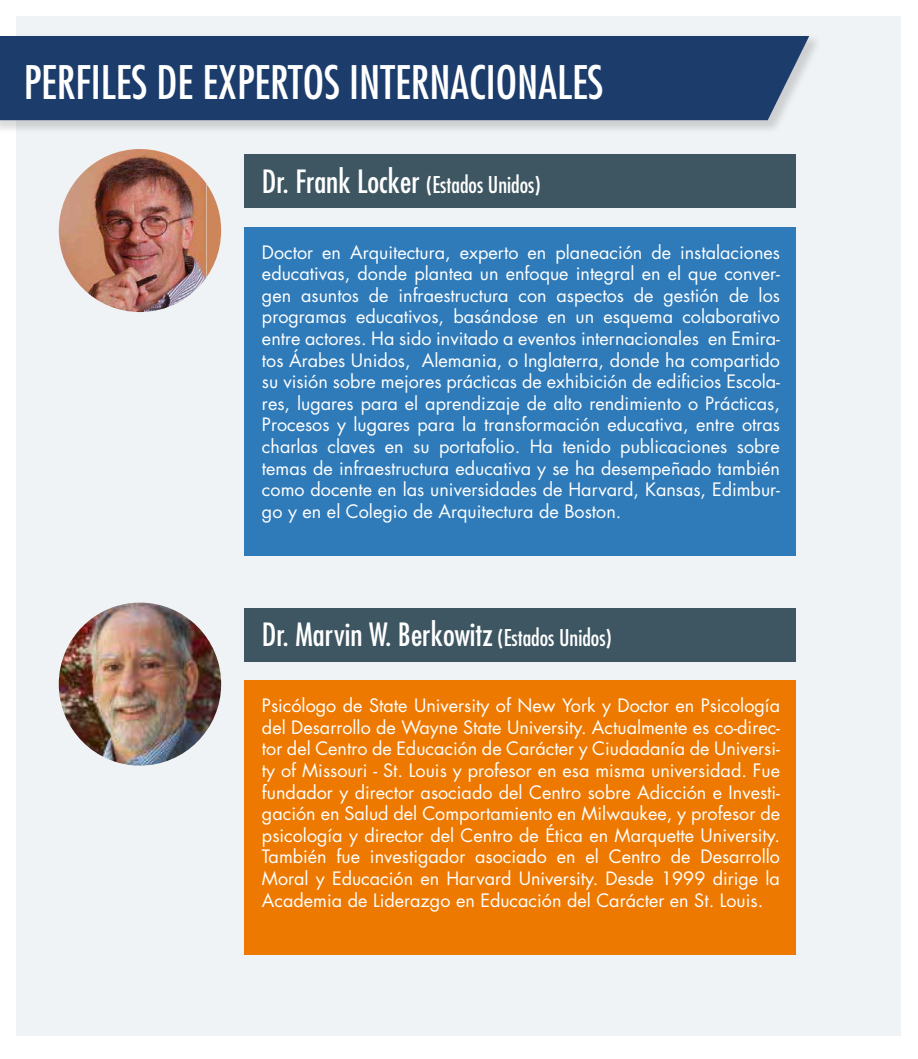
<style>
.page{position:relative;width:918px;height:1059px;background:#fff}
.page>*{position:absolute;margin:0;border:0;box-sizing:border-box;transform-origin:0 0}
.t1{font:condensed 45px "Futura Std";color:#fff}
.t2{font:condensed 31.2px "Futura Std";color:#fff}
.t3{font:condensed 22.5px "Futura Std";color:#fff}
.t4{font:18px/21.6px "Futura Std";color:#fff;text-align:justify}
.s1{font-size:31.2px}
.s2{font-size:22.5px}
</style>
<div class="page">
<div style="left:16px;top:17px;width:885px;height:1019px;background:#f0f3f5"></div>
<div style="left:0;top:36px;width:809px;height:84px;background:#1c3c6b"></div>
<div style="left:244px;top:154px;width:552px;height:54px;background:#3d5662"></div>
<div style="left:244px;top:227px;width:552px;height:328px;background:#2f7bba"></div>
<img style="left:59px;top:149px;width:148px;height:163px">
<svg style="left:207px;top:185px;width:14px;height:91px"></svg>
<div style="left:244px;top:608px;width:552px;height:54px;background:#3d5662"></div>
<div style="left:244px;top:681px;width:552px;height:274px;background:#ee7900"></div>
<img style="left:59px;top:603px;width:162px;height:163px;border-radius:81px">
<h1 class="t1" style="left:24px;top:55px;width:581px">PERFILES DE EXPERTOS INTERNACIONALES</h1>
<p class="t3" style="left:262px;top:171px;width:280px"><span class="s1">Dr. Frank Locker</span> (Estados Unidos)</p>
<p class="t4" style="left:262px;top:241px;width:520px">Doctor en Arquitectura, experto en planeación de instalaciones educativas, donde plantea un enfoque integral en el que conver&shy;gen asuntos de infraestructura con aspectos de gestión de los programas educativos, basándose en un esquema colaborativo entre actores. Ha sido invitado a eventos internacionales en Emira&shy;tos Árabes Unidos, Alemania, o Inglaterra, donde ha compartido su visión sobre mejores prácticas de exhibición de edificios Escola&shy;res, lugares para el aprendizaje de alto rendimiento o Prácticas, Procesos y lugares para la transformación educativa, entre otras charlas claves en su portafolio. Ha tenido publicaciones sobre temas de infraestructura educativa y se ha desempeñado también como docente en las universidades de Harvard, Kansas, Edimbur&shy;go y en el Colegio de Arquitectura de Boston.</p>
<h2 class="t2" style="left:262px;top:616px;width:351px">Dr. Marvin W. Berkowitz <span class="s2">(Estados Unidos)</span></h2>
<p class="t4" style="left:262px;top:695px;width:520px">Psicólogo de State University of New York y Doctor en Psicología del Desarrollo de Wayne State University. Actualmente es co-direc&shy;tor del Centro de Educación de Carácter y Ciudadanía de Universi&shy;ty of Missouri - St. Louis y profesor en esa misma universidad. Fue fundador y director asociado del Centro sobre Adicción e Investi&shy;gación en Salud del Comportamiento en Milwaukee, y profesor de psicología y director del Centro de Ética en Marquette University.<br>También fue investigador asociado en el Centro de Desarrollo Moral y Educación en Harvard University. Desde 1999 dirige la Academia de Liderazgo en Educación del Carácter en St. Louis.</p>
</div>
